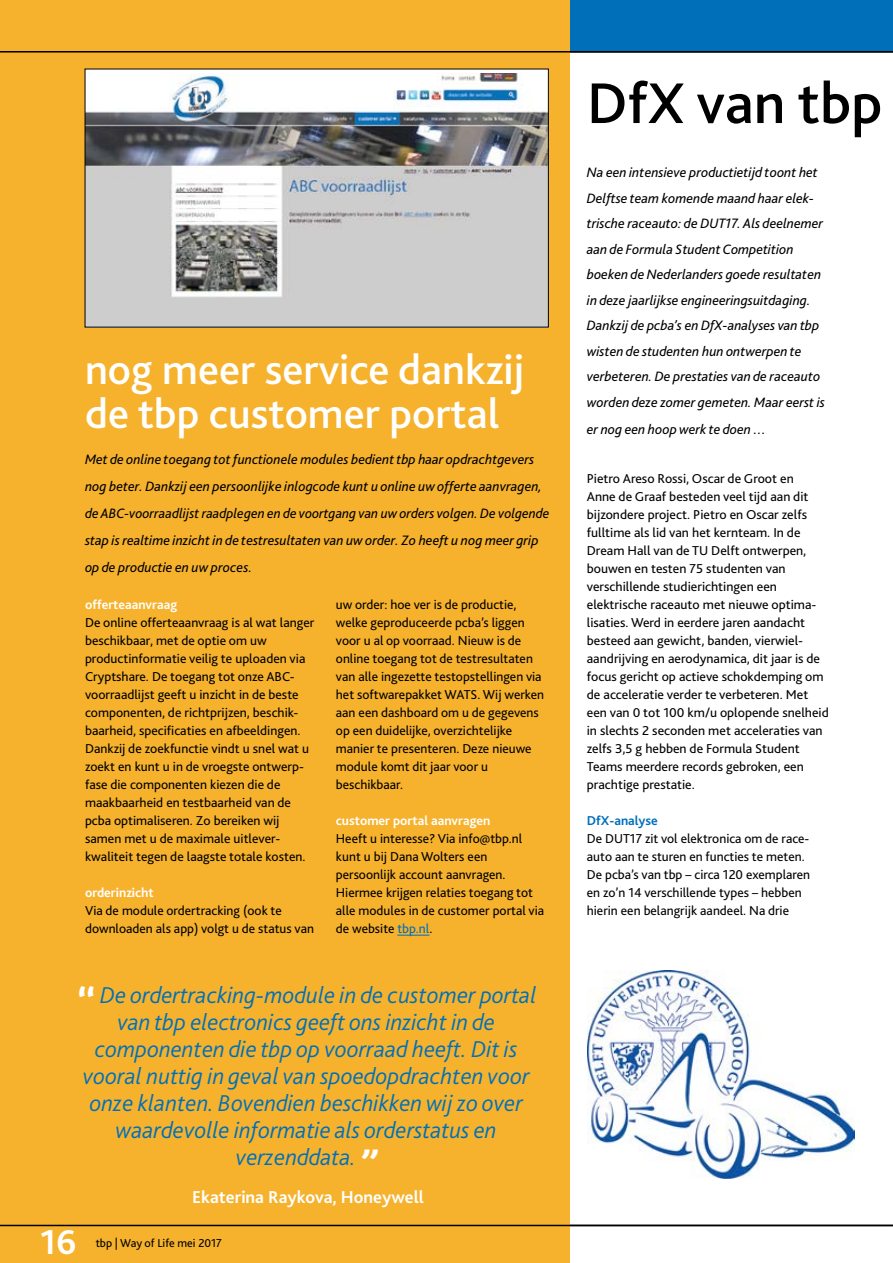
<style>
.page{position:relative;width:893px;height:1263px;background:#fff}
.page>*{position:absolute;margin:0;border:0;box-sizing:border-box;transform-origin:0 0}
.t1{font:500 60px "Bliss 2";color:#000}
.t2{font:500 43.5px/43.5px "Bliss 2";color:#fff}
.t3{font:700 36px "Bliss 2";color:#fff}
.t4{font:italic 300 24px/27px "Bliss 2";color:#006fb9;text-align:center}
.t5{font:700 18px "Bliss 2";color:#fff}
.t6{font:italic 14.25px/25.5px "Bliss 2";color:#000}
.t7{font:13.5px/18px "Bliss 2";color:#000}
.t8{font:700 13.5px "Bliss 2";color:#fff}
.t9{font:700 13.5px "Bliss 2";color:#006fb9}
.t10{font:12px "Bliss 2";color:#000}
.s1{color:#006fb9}
.s2{font-weight:800;font-size:37.5px;color:#fff}
.s3{font-weight:800;font-size:36px;color:#fff}
</style>
<div class="page">
<div style="left:0;top:0;width:570px;height:1263px;background:#f6b22d"></div>
<div style="left:570px;top:0;width:323px;height:51px;background:#006fb9"></div>
<hr style="left:0;top:51px;width:893px;height:2px;background:#000">
<hr style="left:0;top:1225px;width:893px;height:1px;background:#000">
<hr style="left:397px;top:935px;width:32px;height:1px;background:#006fb9">
<img style="left:87px;top:73px;width:460px;height:252px">
<img style="left:587px;top:970px;width:268px;height:208px">
<h2 class="t2" style="left:85px;top:347px;width:441px">nog meer service dankzij de tbp customer portal</h2>
<p class="t6" style="left:85px;top:445px;width:466px;line-height:27px">Met de online toegang tot functionele modules bedient tbp haar opdrachtgevers nog beter. Dankzij een persoonlijke inlogcode kunt u online uw offerte aanvragen, de ABC-voorraadlijst raadplegen en de voortgang van uw orders volgen. De volgende stap is realtime inzicht in de testresultaten van uw order. Zo heeft u nog meer grip op de productie en uw proces.</p>
<p class="t8" style="left:85px;top:596px;width:94px">offerteaanvraag</p>
<p class="t7" style="left:85px;top:613px;width:231px">De online offerteaanvraag is al wat langer beschikbaar, met de optie om uw productinformatie veilig te uploaden via Cryptshare. De toegang tot onze ABC&shy;voorraadlijst geeft u inzicht in de beste componenten, de richtprijzen, beschik&shy;baarheid, specificaties en afbeeldingen.<br>Dankzij de zoekfunctie vindt u snel wat u zoekt en kunt u in de vroegste ontwerp&shy;fase die componenten kiezen die de maakbaarheid en testbaarheid van de pcba optimaliseren. Zo bereiken wij samen met u de maximale uitlever&shy;kwaliteit tegen de laagste totale kosten.</p>
<p class="t8" style="left:85px;top:884px;width:70px">orderinzicht</p>
<p class="t7" style="left:85px;top:901px;width:231px">Via de module ordertracking (ook te downloaden als app) volgt u de status van</p>
<p class="t7" style="left:336px;top:595px;width:210px">uw order: hoe ver is de productie, welke geproduceerde pcba’s liggen voor u al op voorraad. Nieuw is de online toegang tot de testresultaten van alle ingezette testopstellingen via het softwarepakket WATS. Wij werken aan een dashboard om u de gegevens op een duidelijke, overzichtelijke manier te presenteren. Deze nieuwe module komt dit jaar voor u beschikbaar.</p>
<p class="t8" style="left:336px;top:812px;width:156px">customer portal aanvragen</p>
<p class="t7" style="left:336px;top:829px;width:210px">Heeft u interesse? Via info@tbp.nl kunt u bij Dana Wolters een persoonlijk account aanvragen.<br>Hiermee krijgen relaties toegang tot alle modules in de customer portal via de website <span class="s1">tbp.nl</span>.</p>
<p class="t4" style="left:76px;top:981px;width:462px"><span class="s2">“</span> De ordertracking-module in de customer portal van tbp electronics geeft ons inzicht in de componenten die tbp op voorraad heeft. Dit is vooral nuttig in geval van spoedopdrachten voor onze klanten. Bovendien beschikken wij zo over waardevolle informatie als orderstatus en verzenddata. <span class="s3">”</span></p>
<h3 class="t5" style="left:192px;top:1186px;width:233px">Ekaterina Raykova, Honeywell</h3>
<h3 class="t3" style="left:40px;top:1220px;width:38px">16</h3>
<p class="t10" style="left:96px;top:1235px;width:128px">tbp | Way of Life mei 2017</p>
<h1 class="t1" style="left:587px;top:66px;width:297px">DfX van tbp</h1>
<p class="t6" style="left:587px;top:159px;width:240px">Na een intensieve productietijd toont het Delftse team komende maand haar elek&shy;trische raceauto: de DUT17. Als deelnemer aan de Formula Student Competition boeken de Nederlanders goede resultaten in deze jaarlijkse engineeringsuitdaging.<br>Dankzij de pcba’s en DfX-analyses van tbp wisten de studenten hun ontwerpen te verbeteren. De prestaties van de raceauto worden deze zomer gemeten. Maar eerst is</p>
<p class="t6" style="left:587px;top:416px;width:181px">er nog een hoop werk te doen …</p>
<p class="t7" style="left:587px;top:469px;width:244px">Pietro Areso Rossi, Oscar de Groot en<br>Anne de Graaf besteden veel tijd aan dit bijzondere project. Pietro en Oscar zelfs fulltime als lid van het kernteam. In de Dream Hall van de TU Delft ontwerpen, bouwen en testen 75 studenten van verschillende studierichtingen een elektrische raceauto met nieuwe optima&shy;lisaties. Werd in eerdere jaren aandacht besteed aan gewicht, banden, vierwiel&shy;aandrijving en aerodynamica, dit jaar is de focus gericht op actieve schokdemping om de acceleratie verder te verbeteren. Met een van 0 tot 100 km/u oplopende snelheid in slechts 2 seconden met acceleraties van zelfs 3,5 g hebben de Formula Student Teams meerdere records gebroken, een prachtige prestatie.</p>
<p class="t9" style="left:587px;top:812px;width:73px">DfX-analyse</p>
<p class="t7" style="left:587px;top:829px;width:225px">De DUT17 zit vol elektronica om de race&shy;auto aan te sturen en functies te meten.<br>De pcba’s van tbp – circa 120 exemplaren en zo’n 14 verschillende types – hebben hierin een belangrijk aandeel. Na drie</p>
</div>
